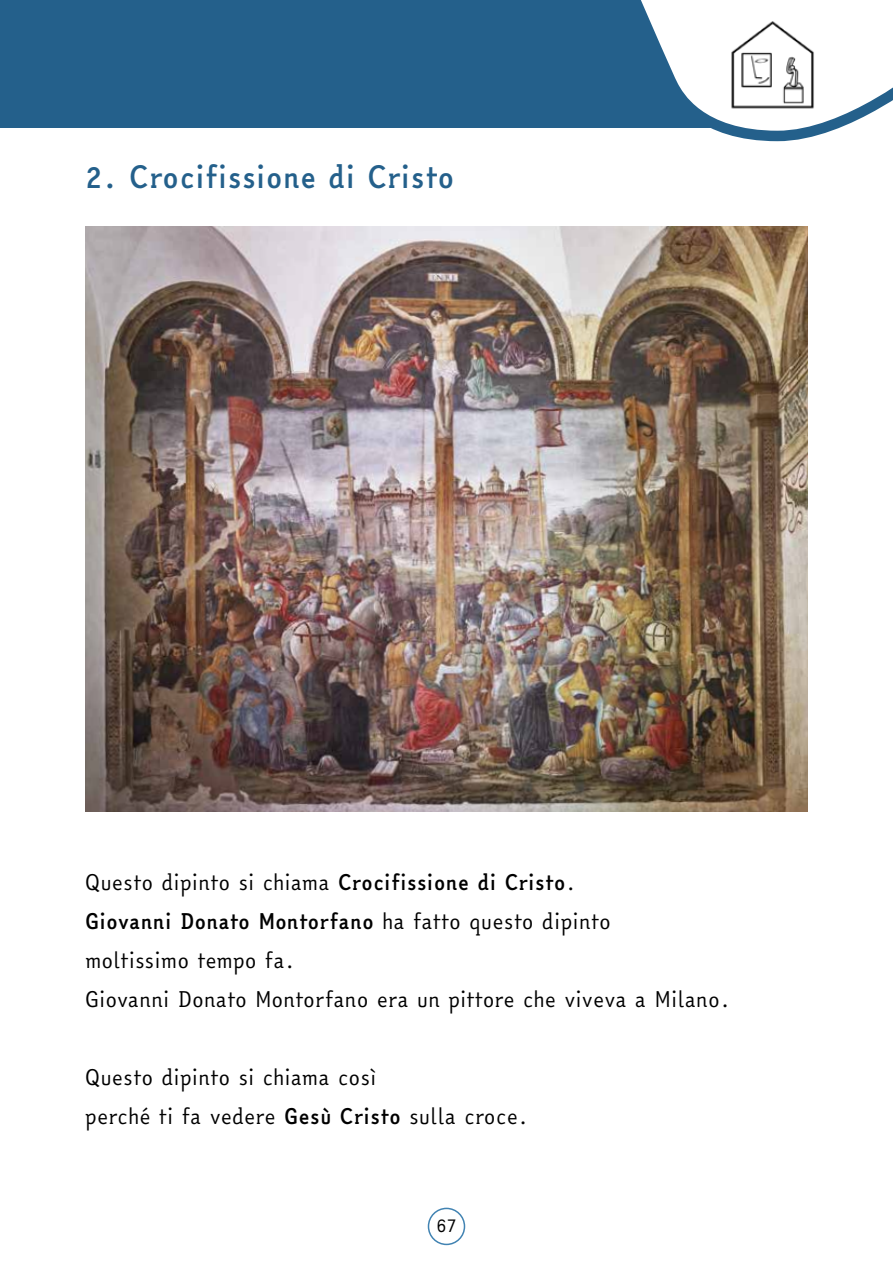
<style>
.page{position:relative;width:893px;height:1263px;background:#fff}
.page>*{position:absolute;margin:0;border:0;box-sizing:border-box;transform-origin:0 0}
.t1{font:700 30px "Easy Reading";color:#24608b}
.t2{font:21px/39px "Easy Reading";color:#000}
.t3{font:18px "Easy Reading";color:#000}
.s1{font-weight:700}
</style>
<div class="page">
<div style="left:0;top:0;width:769px;height:128px;background:#24608b"></div>
<svg style="left:641px;top:0;width:252px;height:142px"></svg>
<img style="left:725px;top:17px;width:94px;height:94px">
<div style="left:428px;top:1208px;width:37px;height:37px;border:2px solid #4183b2;border-radius:50%"></div>
<img style="left:85px;top:227px;width:723px;height:585px">
<h1 class="t1" style="left:85px;top:155px;width:371px">2. Crocifissione di Cristo</h1>
<p class="t2" style="left:85px;top:863px;width:647px">Questo dipinto si chiama <span class="s1">Crocifissione di Cristo</span>.<br><span class="s1">Giovanni Donato Montorfano</span> ha fatto questo dipinto<br>moltissimo tempo fa.<br>Giovanni Donato Montorfano era un pittore che viveva a Milano.</p>
<p class="t2" style="left:85px;top:1058px;width:445px">Questo dipinto si chiama così<br>perché ti fa vedere <span class="s1">Gesù Cristo</span> sulla croce.</p>
<p class="t3" style="left:436px;top:1212px;width:22px">67</p>
</div>
